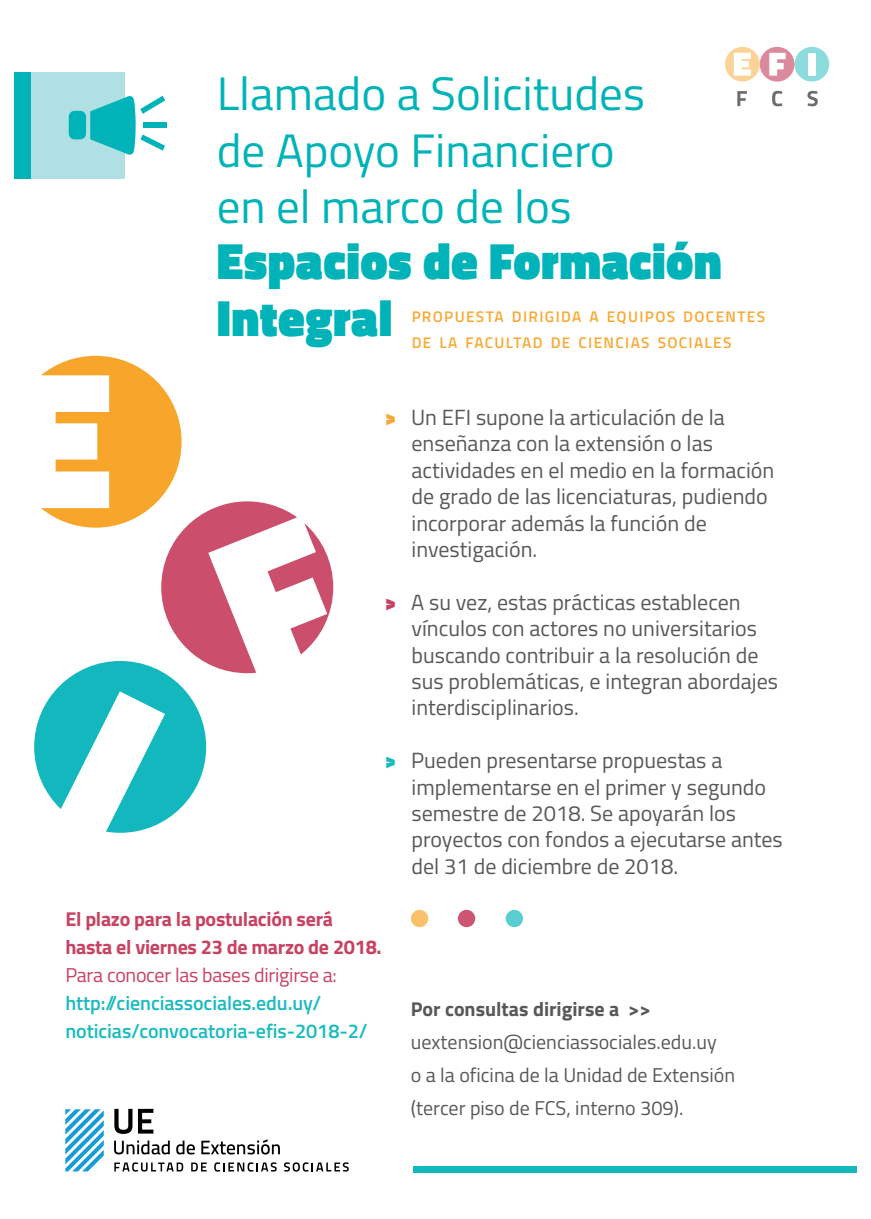
<style>
.page{position:relative;width:871px;height:1219px;background:#fff}
.page>*{position:absolute;margin:0;border:0;box-sizing:border-box;transform-origin:0 0}
.t1{font:900 51.7px/56.4px "Titillium";letter-spacing:.01em;color:#00b3b8;scale:.94 1}
.t2{font:47px/56.4px "Titillium";color:#00b3b8}
.t3{font:22px/26.4px "Titillium";color:#57585a}
.t4{font:20px/33px "Titillium";color:#57585a}
.t5{font:600 20px/28px "Titillium";letter-spacing:-.005em;color:rgb(0 179 184/.9)}
.t6{font:700 20px/28px "Titillium";letter-spacing:-.015em;color:#c84262}
.t7{font:20px "Titillium";letter-spacing:-.015em;color:#c84262}
.t8{font:700 20px "Titillium";color:#57585a}
.t9{font:600 15.4px/26.4px "Titillium";letter-spacing:.085em;color:#f89f1c}
.s1{font-weight:900;color:rgb(248 159 28/.9)}
.s2{font-weight:900;color:#c84262}
.s3{font-weight:900;color:rgb(0 179 184/.9)}
</style>
<div class="page">
<svg style="left:34px;top:356px;width:299px;height:477px"></svg>
<div style="left:14px;top:72px;width:110px;height:106px;background:#b0dfe4"></div>
<div style="left:69px;top:111px;width:17px;height:28px;background:#00b3b8;border-radius:6px"></div>
<div style="left:143px;top:122px;width:24px;height:6px;background:#00b3b8"></div>
<svg style="left:90px;top:95px;width:75px;height:61px"></svg>
<div style="left:14px;top:72px;width:16px;height:106px;background:#00b3b8"></div>
<svg style="left:759px;top:47px;width:35px;height:35px"></svg>
<svg style="left:794px;top:47px;width:35px;height:35px"></svg>
<svg style="left:724px;top:47px;width:35px;height:35px"></svg>
<svg style="left:733px;top:53px;width:17px;height:23px"></svg>
<svg style="left:769px;top:53px;width:16px;height:23px"></svg>
<div style="left:807px;top:53px;width:8px;height:23px;background:#fff"></div>
<div style="left:457px;top:910px;width:18px;height:17px;background:#cd5572;border-radius:50%"></div>
<div style="left:505px;top:910px;width:18px;height:17px;background:#5acdd1;border-radius:50%"></div>
<div style="left:411px;top:910px;width:17px;height:17px;background:#fac06c;border-radius:50%"></div>
<svg style="left:737px;top:91px;width:9px;height:15px"></svg>
<svg style="left:772px;top:91px;width:10px;height:15px"></svg>
<svg style="left:807px;top:91px;width:10px;height:15px"></svg>
<svg style="left:114px;top:1109px;width:18px;height:25px"></svg>
<svg style="left:138px;top:1109px;width:15px;height:25px"></svg>
<svg style="left:114px;top:1140px;width:56px;height:14px"></svg>
<svg style="left:176px;top:1140px;width:19px;height:14px"></svg>
<svg style="left:201px;top:1139px;width:79px;height:15px"></svg>
<svg style="left:114px;top:1162px;width:69px;height:10px"></svg>
<svg style="left:191px;top:1162px;width:15px;height:9px"></svg>
<svg style="left:214px;top:1162px;width:62px;height:10px"></svg>
<svg style="left:284px;top:1162px;width:64px;height:10px"></svg>
<svg style="left:65px;top:1109px;width:39px;height:62px"></svg>
<div style="left:413px;top:1166px;width:443px;height:6px;background:#12b8bd"></div>
<h2 class="t2" style="left:217px;top:63px;width:429px">Llamado a Solicitudes de Apoyo Financiero en el marco de los</h2>
<h1 class="t1" style="left:217px;top:233px;width:538px">Espacios de Formación<br>Integral</h1>
<p class="t9" style="left:411px;top:302px;width:355px">PROPUESTA DIRIGIDA A EQUIPOS DOCENTES<br>DE LA FACULTAD DE CIENCIAS SOCIALES</p>
<p class="t3" style="left:411px;top:403px;width:364px;text-indent:-27px"><span class="s1">&gt;</span> Un EFI supone la articulación de la enseñanza con la extensión o las actividades en el medio en la formación de grado de las licenciaturas, pudiendo incorporar además la función de investigación.</p>
<p class="t3" style="left:411px;top:588px;width:368px;text-indent:-27px"><span class="s2">&gt;</span> A su vez, estas prácticas establecen vínculos con actores no universitarios buscando contribuir a la resolución de sus problemáticas, e integran abordajes interdisciplinarios.</p>
<p class="t3" style="left:411px;top:746px;width:373px;text-indent:-27px"><span class="s3">&gt;</span> Pueden presentarse propuestas a implementarse en el primer y segundo semestre de 2018. Se apoyarán los proyectos con fondos a ejecutarse antes del 31 de diciembre de 2018.</p>
<p class="t6" style="left:65px;top:904px;width:318px">El plazo para la postulación será hasta el viernes 23 de marzo de 2018.</p>
<p class="t7" style="left:65px;top:960px;width:273px">Para conocer las bases dirigirse a:</p>
<p class="t5" style="left:65px;top:988px;width:304px">http://cienciassociales.edu.uy/ noticias/convocatoria-efis-2018-2/</p>
<p class="t8" style="left:411px;top:994px;width:241px">Por consultas dirigirse a &gt;&gt;</p>
<p class="t4" style="left:411px;top:1024px;width:325px">uextension@cienciassociales.edu.uy<br>o a la oficina de la Unidad de Extensión (tercer piso de FCS, interno 309).</p>
</div>
